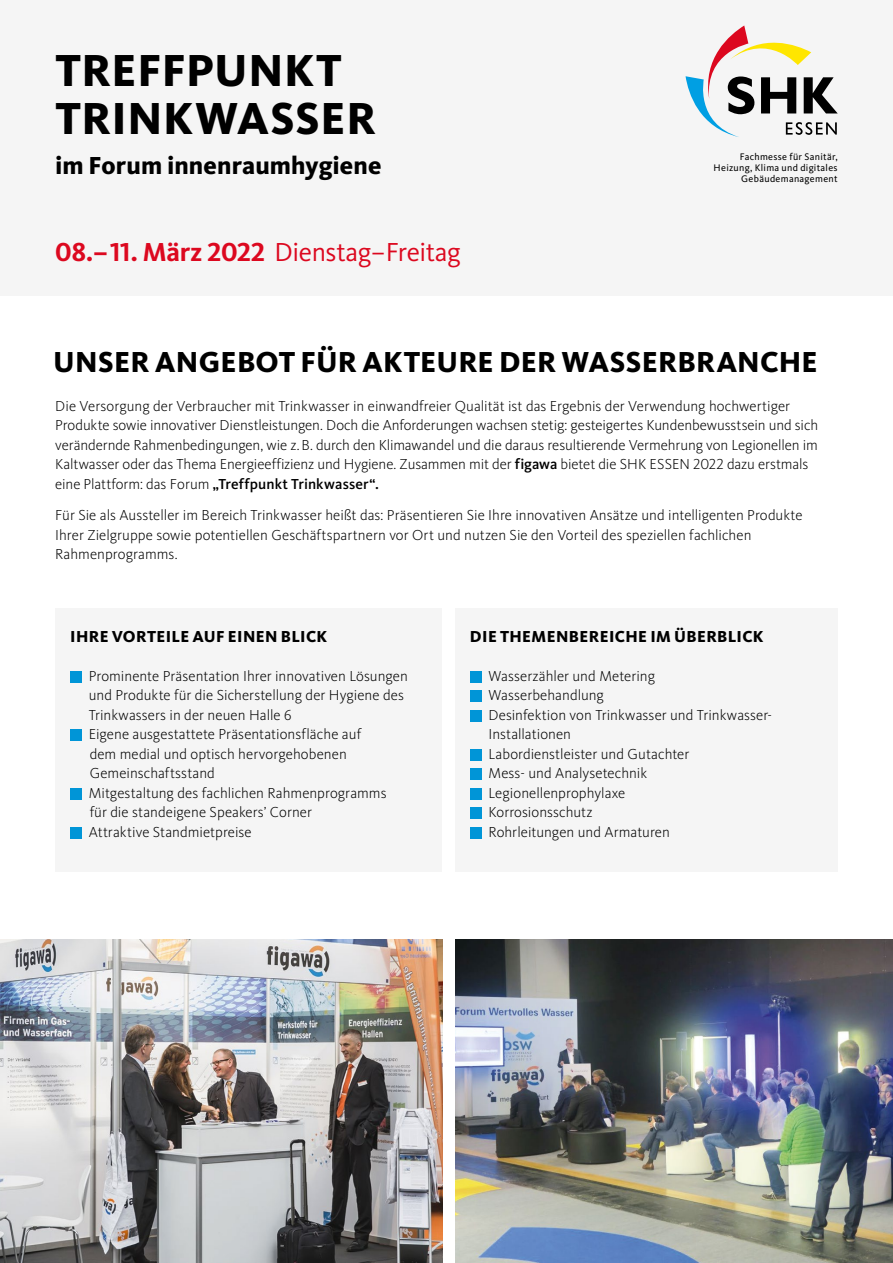
<style>
.page{position:relative;width:893px;height:1263px;background:#fff}
.page>*{position:absolute;margin:0;border:0;box-sizing:border-box;transform-origin:0 0}
.t1{font:800 46.5px/48px "Kievit OT";letter-spacing:.01em;color:#000}
.t2{font:800 30px "Kievit OT";letter-spacing:.01em;color:#000}
.t3{font:27px "Kievit OT";letter-spacing:-.015em;color:#dc081f}
.t4{font:800 25.5px "Kievit OT";letter-spacing:.005em;color:#000}
.t5{font:800 16.5px "Kievit OT";letter-spacing:.02em;color:#000}
.t6{font:300 15px/19.5px "Kievit OT";color:#000}
.t7{font:9.9px/10.9px "Kievit OT";letter-spacing:.03em;color:#000;text-align:right}
.s1{font-weight:700}
.s2{font-weight:500}
</style>
<div class="page">
<div style="left:0;top:0;width:893px;height:296px;background:#f5f5f5"></div>
<svg style="left:685px;top:26px;width:153px;height:111px"></svg>
<div style="left:55px;top:608px;width:387px;height:263px;background:#f5f5f5"></div>
<div style="left:455px;top:608px;width:383px;height:263px;background:#f5f5f5"></div>
<div style="left:70px;top:671px;width:12px;height:11px;background:#0095d7"></div>
<div style="left:70px;top:729px;width:12px;height:12px;background:#0095d7"></div>
<div style="left:70px;top:788px;width:12px;height:11px;background:#0095d7"></div>
<div style="left:70px;top:827px;width:12px;height:11px;background:#0095d7"></div>
<div style="left:470px;top:671px;width:12px;height:11px;background:#0095d7"></div>
<div style="left:470px;top:690px;width:12px;height:12px;background:#0095d7"></div>
<div style="left:470px;top:710px;width:12px;height:11px;background:#0095d7"></div>
<div style="left:470px;top:749px;width:12px;height:11px;background:#0095d7"></div>
<div style="left:470px;top:768px;width:12px;height:12px;background:#0095d7"></div>
<div style="left:470px;top:788px;width:12px;height:11px;background:#0095d7"></div>
<div style="left:470px;top:807px;width:12px;height:12px;background:#0095d7"></div>
<div style="left:470px;top:827px;width:12px;height:11px;background:#0095d7"></div>
<img style="left:0;top:940px;width:442px;height:323px">
<img style="left:455px;top:940px;width:438px;height:323px">
<h1 class="t1" style="left:56px;top:46px;width:322px">TREFFPUNKT<br>TRINKWASSER</h1>
<h3 class="t4" style="left:55px;top:150px;width:328px">im Forum innenraumhygiene</h3>
<h3 class="t3" style="left:55px;top:235px;width:407px"><span class="s1">08.–11. März 2022</span> Dienstag–Freitag</h3>
<p class="t7" style="left:714px;top:151px;width:126px">Fachmesse für Sanitär,<br>Heizung, Klima und digitales<br>Gebäudemanagement</p>
<h2 class="t2" style="left:53px;top:344px;width:766px">UNSER ANGEBOT FÜR AKTEURE DER WASSERBRANCHE</h2>
<p class="t6" style="left:55px;top:396px;width:764px">Die Versorgung der Verbraucher mit Trinkwasser in einwandfreier Qualität ist das Ergebnis der Verwendung hochwertiger Produkte sowie innovativer Dienstleistungen. Doch die Anforderungen wachsen stetig: gesteigertes Kundenbewusstsein und sich verändernde Rahmenbedingungen, wie z.B. durch den Klimawandel und die daraus resultierende Vermehrung von Legionellen im Kaltwasser oder das Thema Energieeffizienz und Hygiene. Zusammen mit der <span class="s2">figawa</span> bietet die SHK ESSEN 2022 dazu erstmals eine Plattform: das Forum <span class="s2">„Treffpunkt Trinkwasser“.</span></p>
<p class="t6" style="left:55px;top:505px;width:749px">Für Sie als Aussteller im Bereich Trinkwasser heißt das: Präsentieren Sie Ihre innovativen Ansätze und intelligenten Produkte<br>Ihrer Zielgruppe sowie potentiellen Geschäftspartnern vor Ort und nutzen Sie den Vorteil des speziellen fachlichen<br>Rahmenprogramms.</p>
<p class="t5" style="left:70px;top:626px;width:259px">IHRE VORTEILE AUF EINEN BLICK</p>
<p class="t6" style="left:89px;top:666px;width:321px">Prominente Präsentation Ihrer innovativen Lösungen und Produkte für die Sicherstellung der Hygiene des Trinkwassers in der neuen Halle 6<br>Eigene ausgestattete Präsentationsfläche auf<br>dem medial und optisch hervorgehobenen Gemeinschaftsstand<br>Mitgestaltung des fachlichen Rahmenprogramms<br>für die standeigene Speakers’ Corner<br>Attraktive Standmietpreise</p>
<p class="t5" style="left:470px;top:626px;width:295px">DIE THEMENBEREICHE IM ÜBERBLICK</p>
<p class="t6" style="left:488px;top:666px;width:285px">Wasserzähler und Metering<br>Wasserbehandlung<br>Desinfektion von Trinkwasser und Trinkwasser-<br>Installationen<br>Labordienstleister und Gutachter<br>Mess- und Analysetechnik<br>Legionellenprophylaxe<br>Korrosionsschutz<br>Rohrleitungen und Armaturen</p>
</div>
